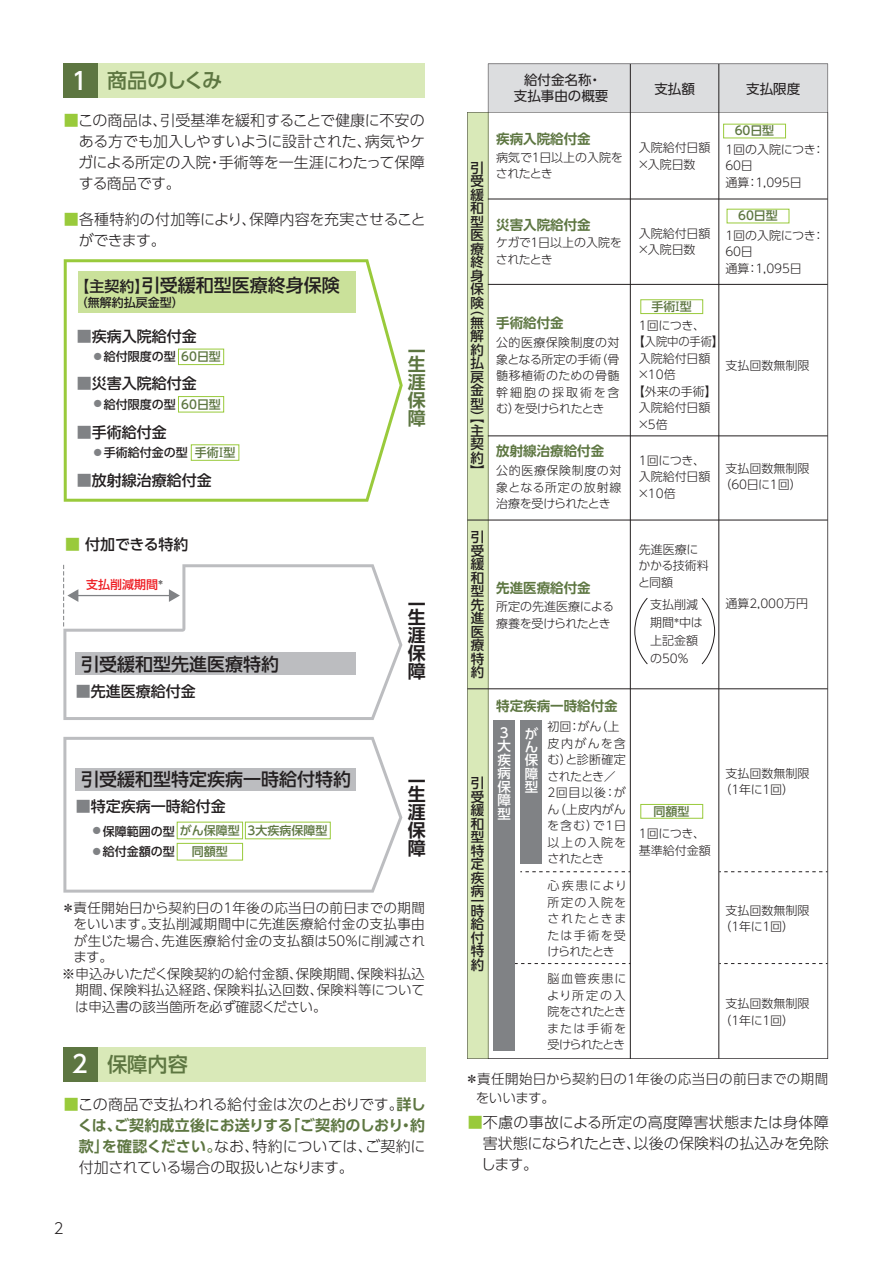
<style>
.page{position:relative;width:893px;height:1263px;background:#fff}
.page>*{position:absolute;margin:0;border:0;box-sizing:border-box;transform-origin:0 0}
.t1{font:500 20.25px "UD Shin Go Pro";color:#5d7641}
.t2{font:500 18px "UD Shin Go Pro";color:#231f20}
.t3{font:700 18px/18px "UD Shin Go Pro De";color:#231f20}
.t4{font:700 18px/18px "UD Shin Go Pro De";color:#5d7641}
.t5{font:300 15px/21px "UD Shin Go Pro";letter-spacing:-.01em;color:#231f20;text-align:justify}
.t6{font:500 15px "UD Shin Go Pro";color:#231f20}
.t7{font:700 15px "UD Shin Go Pro De";letter-spacing:.005em;color:#5d7641}
.t8{font:500 15px "UD Shin Go Pro";letter-spacing:-.02em;color:#231f20}
.t9{font:300 13.5px/19.5px "UD Shin Go Pro";letter-spacing:.015em;color:#231f20}
.t10{font:500 13.5px/13.5px "UD Shin Go Pro";color:#231f20;text-align:justify}
.t11{font:700 13.5px "UD Shin Go Pro De";color:#5d7641}
.t12{font:13.5px/16.5px "UD Shin Go Pro";color:#231f20;text-align:center}
.t13{font:500 13.5px/13.4px "UD Shin Go Pro";color:#fff}
.t14{font:300 12px/16.5px "UD Shin Go Pro";color:#231f20}
.t15{font:500 12px/20.5px "UD Shin Go Pro";color:#5d7641}
.t16{font:500 12px "UD Shin Go Pro";color:#231f20}
.t17{font:300 12px/16.5px "UD Shin Go Pro";letter-spacing:-.03em;color:#231f20}
.t18{font:300 12px/16.5px "UD Shin Go Pro";letter-spacing:-.02em;color:#231f20}
.t19{font:300 12px/16.5px "UD Shin Go Pro";letter-spacing:-.025em;color:#231f20}
.t20{font:500 12px "UD Shin Go Pro";color:#ee1d23}
.s1{font-size:24px;color:#fff}
.s2{color:#99ca3b}
.s3{font-size:15px}
.s4{color:#808285}
.s5{font-weight:400}
.s6{color:#231f20}
.s7{font-family:"UD Shin Go Pro De";font-weight:700;color:#5d7641}
</style>
<div class="page">
<div style="left:64px;top:64px;width:361px;height:34px;background:#d9e9b8"></div>
<div style="left:64px;top:64px;width:34px;height:34px;background:#5d7641"></div>
<svg style="left:64px;top:259px;width:339px;height:243px"></svg>
<div style="left:178px;top:349px;width:46px;height:16px;border:1px solid #99ca3b"></div>
<div style="left:178px;top:396px;width:46px;height:16px;border:1px solid #99ca3b"></div>
<div style="left:191px;top:444px;width:48px;height:17px;border:1px solid #99ca3b"></div>
<svg style="left:63px;top:737px;width:339px;height:156px"></svg>
<svg style="left:63px;top:564px;width:339px;height:156px"></svg>
<div style="left:177px;top:843px;width:66px;height:17px;border:1px solid #99ca3b"></div>
<div style="left:64px;top:1047px;width:361px;height:34px;background:#d9e9b8"></div>
<div style="left:64px;top:1047px;width:34px;height:34px;background:#5d7641"></div>
<svg style="left:467px;top:112px;width:21px;height:947px;fill:#d9e9b8"></svg>
<hr style="left:77px;top:595px;width:94px;height:1px;background:#808285">
<svg style="left:63px;top:565px;width:15px;height:63px"></svg>
<svg style="left:169px;top:589px;width:11px;height:13px"></svg>
<svg style="left:488px;top:64px;width:340px;height:995px"></svg>
<h1 class="t1" style="left:72px;top:64px;width:152px"><span class="s1">1</span> 商品のしくみ</h1>
<p class="t5" style="left:78px;top:110px;width:348px;text-indent:-14px"><span class="s2">■</span>この商品は、引受基準を緩和することで健康に不安のある方でも加入しやすいように設計された、病気やケガによる所定の入院・手術等を一生涯にわたって保障する商品です。</p>
<p class="t5" style="left:79px;top:209px;width:348px;text-indent:-15px"><span class="s2">■</span>各種特約の付加等により、保障内容を充実させることができます。</p>
<h2 class="t2" style="left:74px;top:270px;width:267px"><span class="s3">【主契約】</span>引受緩和型医療終身保険</h2>
<p class="t16" style="left:76px;top:292px;width:110px">（無解約払戻金型）</p>
<p class="t6" style="left:77px;top:324px;width:122px"><span class="s4">■</span>疾病入院給付金</p>
<p class="t16" style="left:92px;top:347px;width:86px"><span class="s4">●</span>給付限度の型</p>
<p class="t16" style="left:92px;top:394px;width:86px"><span class="s4">●</span>給付限度の型</p>
<p class="t16" style="left:92px;top:443px;width:98px"><span class="s4">●</span>手術給付金の型</p>
<p class="t15" style="left:181px;top:346px;width:41px">60日型</p>
<p class="t15" style="left:181px;top:393px;width:41px">60日型</p>
<p class="t6" style="left:77px;top:371px;width:122px"><span class="s4">■</span>災害入院給付金</p>
<p class="t6" style="left:77px;top:420px;width:92px"><span class="s4">■</span>手術給付金</p>
<p class="t6" style="left:77px;top:468px;width:137px"><span class="s4">■</span>放射線治療給付金</p>
<p class="t15" style="left:195px;top:442px;width:42px">手術<span class="s5">Ⅰ</span>型</p>
<p class="t8" style="left:65px;top:532px;width:125px"><span class="s2">■</span> 付加できる特約</p>
<p class="t20" style="left:86px;top:574px;width:80px">支払削減期間<sup>＊</sup></p>
<h2 class="t2" style="left:81px;top:649px;width:199px">引受緩和型先進医療特約</h2>
<p class="t6" style="left:76px;top:679px;width:122px"><span class="s4">■</span>先進医療給付金</p>
<h2 class="t2" style="left:81px;top:765px;width:271px">引受緩和型特定疾病一時給付特約</h2>
<p class="t6" style="left:76px;top:794px;width:152px"><span class="s4">■</span>特定疾病一時給付金</p>
<p class="t15" style="left:192px;top:820px;width:50px;text-indent:-101px"><span class="s4">●</span><span class="s6">保障範囲の型</span>がん保障型同額型</p>
<p class="t15" style="left:248px;top:820px;width:81px">3大疾病保障型</p>
<p class="t16" style="left:91px;top:842px;width:86px"><span class="s4">●</span>給付金額の型</p>
<h2 class="t4" style="left:408px;top:344px;width:19px;line-height:12.9px">一生</h2>
<h2 class="t4" style="left:408px;top:373px;width:19px;text-align:justify">涯保障</h2>
<h2 class="t3" style="left:408px;top:597px;width:19px;line-height:12.9px">一生</h2>
<h2 class="t3" style="left:408px;top:626px;width:19px;text-align:justify">涯保障</h2>
<h2 class="t3" style="left:408px;top:774px;width:19px;line-height:12.9px">一生</h2>
<h2 class="t3" style="left:408px;top:803px;width:19px;text-align:justify">涯保障</h2>
<p class="t9" style="left:62px;top:897px;width:365px">＊責任開始日から契約日の１年後の応当日の前日までの期間</p>
<p class="t9" style="left:74px;top:914px;width:353px">をいいます。支払削減期間中に先進医療給付金の支払事由</p>
<p class="t9" style="left:74px;top:930px;width:353px">が生じた場合、先進医療給付金の支払額は５０％に削減され</p>
<p class="t9" style="left:73px;top:947px;width:41px">ます。</p>
<p class="t9" style="left:62px;top:963px;width:364px">※申込みいただく保険契約の給付金額、保険期間、保険料払込</p>
<p class="t9" style="left:75px;top:980px;width:351px">期間、保険料払込経路、保険料払込回数、保険料等について</p>
<p class="t9" style="left:75px;top:996px;width:253px">は申込書の該当箇所を必ず確認ください。</p>
<h1 class="t1" style="left:72px;top:1047px;width:118px"><span class="s1">2</span> 保障内容</h1>
<p class="t5" style="left:64px;top:1093px;width:363px"><span class="s2">■</span>この商品で支払われる給付金は次のとおりです。<span class="s7">詳し</span></p>
<p class="t7" style="left:78px;top:1113px;width:349px">くは、ご契約成立後にお送りする「ご契約のしおり・約</p>
<p class="t5" style="left:79px;top:1135px;width:348px"><span class="s7">款」を確認ください。</span>なお、特約については、ご契約に付加されている場合の取扱いとなります。</p>
<p class="t5" style="left:54px;top:1217px;width:11px">2</p>
<p class="t10" style="left:471px;top:160px;width:15px">引受緩和型医療終身保険</p>
<p class="t10" style="left:471px;top:302px;width:15px">（無解約払戻金型）【主契約】</p>
<p class="t10" style="left:471px;top:530px;width:15px">引受緩和型先進医療特約</p>
<p class="t10" style="left:471px;top:776px;width:15px">引受緩和型特定疾病</p>
<p class="t10" style="left:471px;top:896px;width:15px;line-height:9.8px">一時</p>
<p class="t10" style="left:471px;top:917px;width:15px">給付特約</p>
<p class="t12" style="left:514px;top:71px;width:96px">給付金名称・<br>支払事由の概要</p>
<p class="t12" style="left:654px;top:80px;width:42px">支払額</p>
<p class="t12" style="left:746px;top:80px;width:55px">支払限度</p>
<p class="t11" style="left:496px;top:128px;width:96px">疾病入院給付金</p>
<p class="t18" style="left:496px;top:149px;width:128px">病気で1日以上の入院をされたとき</p>
<p class="t14" style="left:637px;top:139px;width:74px">入院給付日額×入院日数</p>
<p class="t15" style="left:735px;top:120px;width:41px">60日型</p>
<p class="t14" style="left:725px;top:140px;width:101px">1回の入院につき：<br>60日<br>通算：1,095日</p>
<p class="t11" style="left:496px;top:214px;width:96px">災害入院給付金</p>
<p class="t19" style="left:496px;top:234px;width:127px">ケガで1日以上の入院をされたとき</p>
<p class="t14" style="left:637px;top:225px;width:74px">入院給付日額×入院日数</p>
<p class="t15" style="left:738px;top:205px;width:41px">60日型</p>
<p class="t14" style="left:725px;top:226px;width:101px">1回の入院につき：<br>60日<br>通算：1,095日</p>
<p class="t11" style="left:496px;top:312px;width:69px">手術給付金</p>
<p class="t14" style="left:496px;top:334px;width:125px;text-align:justify">公的医療保険制度の対象となる所定の手術（骨髄移植術のための骨髄幹細胞の採取術を含む）を受けられたとき</p>
<p class="t15" style="left:651px;top:296px;width:42px">手術<span class="s5">Ⅰ</span>型</p>
<p class="t14" style="left:639px;top:317px;width:68px">1回につき、</p>
<p class="t14" style="left:633px;top:333px;width:93px">【入院中の手術】</p>
<p class="t14" style="left:639px;top:350px;width:73px">入院給付日額</p>
<p class="t14" style="left:637px;top:366px;width:40px">×10倍</p>
<p class="t14" style="left:633px;top:383px;width:85px">【外来の手術】</p>
<p class="t14" style="left:639px;top:399px;width:73px">入院給付日額</p>
<p class="t14" style="left:637px;top:416px;width:32px">×5倍</p>
<p class="t14" style="left:725px;top:356px;width:86px">支払回数無制限</p>
<p class="t11" style="left:496px;top:440px;width:109px">放射線治療給付金</p>
<p class="t14" style="left:496px;top:462px;width:127px;text-align:justify">公的医療保険制度の対象となる所定の放射線治療を受けられたとき</p>
<p class="t11" style="left:496px;top:577px;width:96px">先進医療給付金</p>
<p class="t17" style="left:496px;top:598px;width:119px">所定の先進医療による療養を受けられたとき</p>
<p class="t14" style="left:637px;top:451px;width:74px">1回につき、入院給付日額×10倍</p>
<p class="t14" style="left:719px;top:460px;width:91px;text-indent:6px">支払回数無制限（60日に1回）</p>
<p class="t14" style="left:638px;top:540px;width:72px">先進医療にかかる技術料と同額</p>
<p class="t14" style="left:650px;top:595px;width:54px;line-height:18px">支払削減期間<sup>＊</sup>中は上記金額の50％</p>
<p class="t14" style="left:725px;top:595px;width:84px">通算2,000万円</p>
<p class="t11" style="left:496px;top:695px;width:123px">特定疾病一時給付金</p>
<p class="t13" style="left:498px;top:726px;width:15px">３大疾病保障型</p>
<p class="t13" style="left:525px;top:726px;width:15px;text-align:justify">がん保障型</p>
<p class="t14" style="left:545px;top:718px;width:82px">初回：がん（上皮内がんを含む）と診断確定されたとき／<br>２回目以後：がん（上皮内がんを含む）で１日以上の入院をされたとき</p>
<p class="t14" style="left:547px;top:877px;width:81px;text-align:justify">心疾患により所定の入院をされたときまたは手術を受けられたとき</p>
<p class="t14" style="left:547px;top:970px;width:81px;text-align:justify">脳血管疾患により所定の入院をされたときまたは手術を受けられたとき</p>
<p class="t15" style="left:654px;top:800px;width:37px">同額型</p>
<p class="t14" style="left:639px;top:825px;width:73px">1回につき、基準給付金額</p>
<p class="t14" style="left:719px;top:764px;width:91px;text-indent:6px">支払回数無制限（1年に1回）</p>
<p class="t14" style="left:719px;top:901px;width:91px;text-indent:6px">支払回数無制限（1年に1回）</p>
<p class="t14" style="left:719px;top:995px;width:91px;text-indent:6px">支払回数無制限（1年に1回）</p>
<p class="t9" style="left:476px;top:1068px;width:354px;text-indent:-11px">＊責任開始日から契約日の１年後の応当日の前日までの期間をいいます。</p>
<p class="t5" style="left:481px;top:1111px;width:349px;text-indent:-13px"><span class="s2">■</span>不慮の事故による所定の高度障害状態または身体障害状態になられたとき、以後の保険料の払込みを免除します。</p>
</div>
